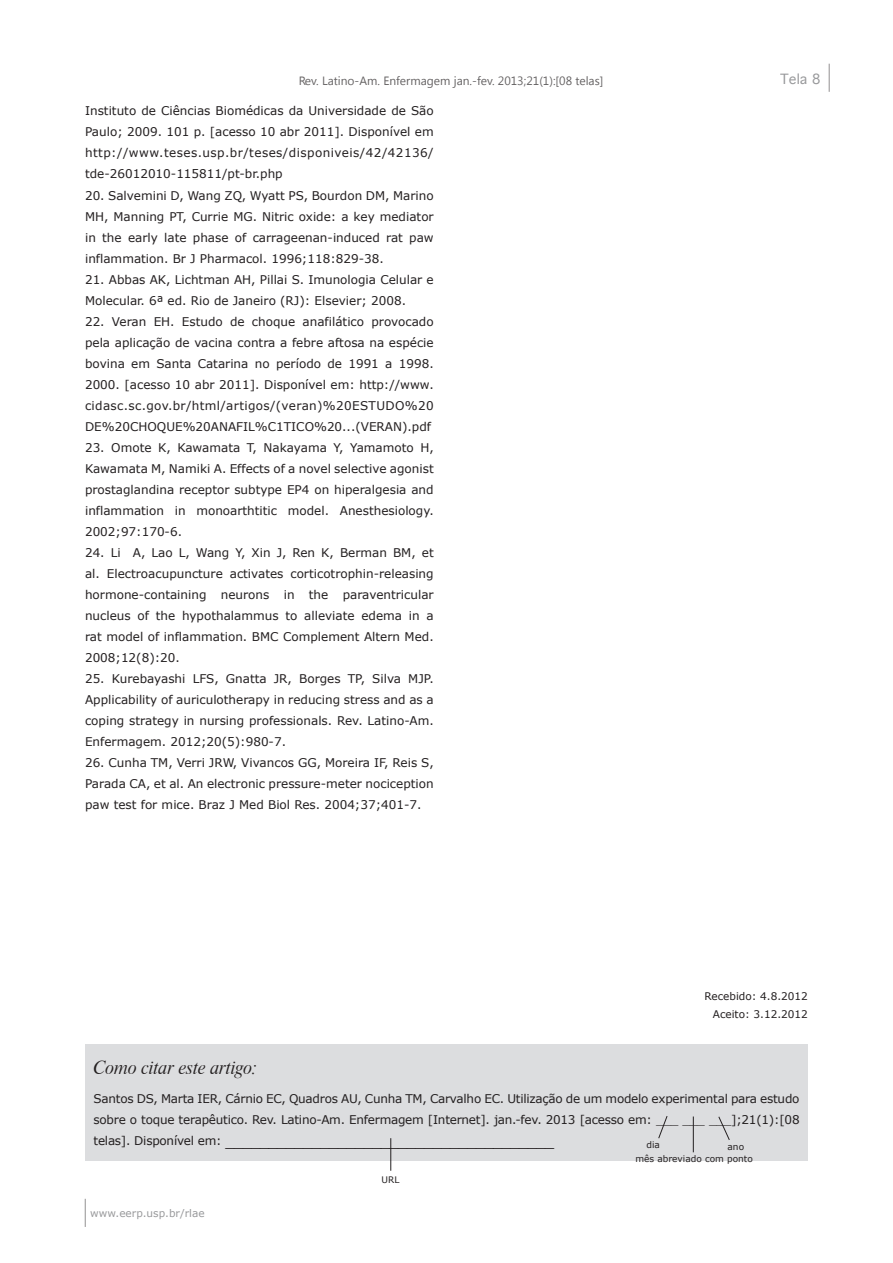
<style>
.page{position:relative;width:893px;height:1263px;background:#fff}
.page>*{position:absolute;margin:0;border:0;box-sizing:border-box;transform-origin:0 0}
.t1{font:18px "Times New Roman";color:#231f20}
.t2{font:18px "Dutch 801 BT Italic Headline";color:#231f20}
.t3{font:13.5px "Geneva";color:#6c6d70}
._18__Referências{font:12px/21px "Verdana";color:#231f20;text-align:justify}
._18__Referências-2{font:12px/21px "Verdana";letter-spacing:-.02em;color:#231f20}
.t4{font:12px "Segoe UI";color:#231f20}
._21__Recebido_Aceito{font:10.5px "Verdana";color:#231f20}
.t5{font:10.5px "Verdana";color:#6c6d70}
._18__Referências-3{font:9px "Verdana";color:#231f20}
.s1{font-family:"Verdana";font-size:12px}
</style>
<div class="page">
<svg style="left:85px;top:1199px;width:1px;height:28px"></svg>
<svg style="left:829px;top:64px;width:1px;height:28px"></svg>
<div style="left:85px;top:1044px;width:723px;height:117px;background:#dcdddf"></div>
<svg style="left:658px;top:1116px;width:10px;height:23px"></svg>
<hr style="left:693px;top:1116px;width:1px;height:36px;background:#231f20">
<svg style="left:718px;top:1116px;width:12px;height:24px"></svg>
<hr style="left:390px;top:1138px;width:1px;height:33px;background:#231f20">
<p class="t4" style="left:298px;top:73px;width:307px">Rev. Latino-Am. Enfermagem jan.-fev. 2013;21(1):[08 telas]</p>
<p class="t3" style="left:780px;top:71px;width:42px">Tela 8</p>
<p class="_18__Referências" style="left:85px;top:100px;width:350px">Instituto de Ciências Biomédicas da Universidade de São Paulo; 2009. 101 p. [acesso 10 abr 2011]. Disponível em http://www.teses.usp.br/teses/disponiveis/42/42136/ tde-26012010-115811/pt-br.php</p>
<p class="_18__Referências" style="left:85px;top:184px;width:350px">20. Salvemini D, Wang ZQ, Wyatt PS, Bourdon DM, Marino MH, Manning PT, Currie MG. Nitric oxide: a key mediator in the early late phase of carrageenan-induced rat paw inflammation. Br J Pharmacol. 1996;118:829-38.</p>
<p class="_18__Referências" style="left:85px;top:268px;width:350px">21. Abbas AK, Lichtman AH, Pillai S. Imunologia Celular e<br>Molecular. 6ª ed. Rio de Janeiro (RJ): Elsevier; 2008.</p>
<p class="_18__Referências" style="left:85px;top:310px;width:350px">22. Veran EH. Estudo de choque anafilático provocado pela aplicação de vacina contra a febre aftosa na espécie bovina em Santa Catarina no período de 1991 a 1998.<br>2000. [acesso 10 abr 2011]. Disponível em: http://www. cidasc.sc.gov.br/html/artigos/(veran)%20ESTUDO%20<br>DE%20CHOQUE%20ANAFIL%C1TICO%20...(VERAN).pdf</p>
<p class="_18__Referências" style="left:85px;top:436px;width:350px">23. Omote K, Kawamata T, Nakayama Y, Yamamoto H, Kawamata M, Namiki A. Effects of a novel selective agonist prostaglandina receptor subtype EP4 on hiperalgesia and inflammation in monoarthtitic model. Anesthesiology.<br>2002;97:170-6.</p>
<p class="_18__Referências" style="left:85px;top:541px;width:350px">24. Li A, Lao L, Wang Y, Xin J, Ren K, Berman BM, et al. Electroacupuncture activates corticotrophin-releasing hormone-containing neurons in the paraventricular nucleus of the hypothalammus to alleviate edema in a rat model of inflammation. BMC Complement Altern Med.<br>2008;12(8):20.</p>
<p class="_18__Referências" style="left:85px;top:667px;width:350px">25. Kurebayashi LFS, Gnatta JR, Borges TP, Silva MJP.<br>Applicability of auriculotherapy in reducing stress and as a coping strategy in nursing professionals. Rev. Latino-Am.<br>Enfermagem. 2012;20(5):980-7.</p>
<p class="_18__Referências" style="left:85px;top:751px;width:350px">26. Cunha TM, Verri JRW, Vivancos GG, Moreira IF, Reis S, Parada CA, et al. An electronic pressure-meter nociception paw test for mice. Braz J Med Biol Res. 2004;37;401-7.</p>
<p class="_21__Recebido_Aceito" style="left:704px;top:989px;width:105px">Recebido: 4.8.2012</p>
<p class="_21__Recebido_Aceito" style="left:713px;top:1007px;width:97px">Aceito: 3.12.2012</p>
<p class="t2" style="left:94px;top:1056px;width:165px">Como citar este artigo:</p>
<p class="_18__Referências-2" style="left:94px;top:1088px;width:708px">Santos DS, Marta IER, Cárnio EC, Quadros AU, Cunha TM, Carvalho EC. Utilização de um modelo experimental para estudo sobre o toque terapêutico. Rev. Latino-Am. Enfermagem [Internet]. jan.-fev. 2013 [acesso em: ___ ___ ___];21(1):[08</p>
<p class="t1" style="left:94px;top:1127px;width:462px"><span class="s1">telas]. Disponível em:</span> ______________________________________</p>
<p class="_18__Referências-3" style="left:647px;top:1139px;width:15px">dia</p>
<p class="_18__Referências-3" style="left:635px;top:1153px;width:119px">mês abreviado com ponto</p>
<p class="_18__Referências-3" style="left:728px;top:1141px;width:18px">ano</p>
<p class="t5" style="left:90px;top:1206px;width:116px">www.eerp.usp.br/rlae</p>
<p class="_18__Referências-3" style="left:382px;top:1174px;width:19px">URL</p>
</div>
